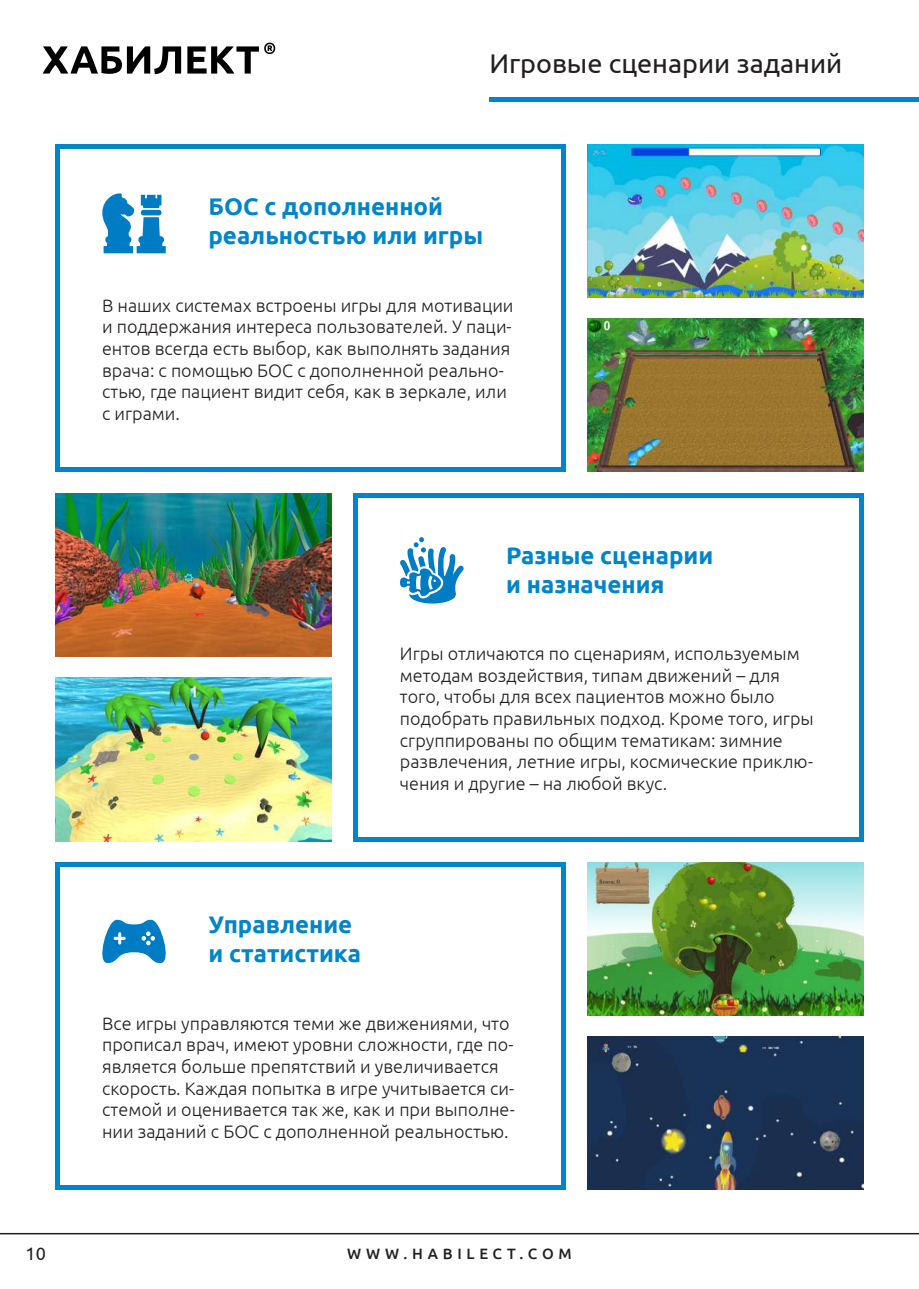
<style>
.page{position:relative;width:919px;height:1289px;background:#fff}
.page>*{position:absolute;margin:0;border:0;box-sizing:border-box;transform-origin:0 0}
.t1{font:27px "Ubuntu";color:#231f20}
.t2{font:700 24px/28.8px "Ubuntu";color:#0085cb}
.t3{font:300 18px/21.6px "Ubuntu";color:#231f20}
.t4{font:18px "Ubuntu";color:#231f20}
.t5{font:500 15px "Ubuntu";letter-spacing:.32em;color:#231f20}
</style>
<div class="page">
<hr style="left:0;top:1232px;width:918px;height:2px;background:#231f20">
<svg style="left:43px;top:46px;width:138px;height:28px"></svg>
<svg style="left:187px;top:43px;width:88px;height:31px"></svg>
<hr style="left:489px;top:98px;width:429px;height:4px;background:#0085cb">
<hr style="left:55px;top:145px;width:511px;height:4px;background:#0085cb">
<div style="left:55px;top:145px;width:5px;height:327px;background:#0085cb"></div>
<div style="left:561px;top:145px;width:5px;height:327px;background:#0085cb"></div>
<div style="left:55px;top:467px;width:511px;height:5px;background:#0085cb"></div>
<hr style="left:353px;top:493px;width:510px;height:4px;background:#0085cb">
<hr style="left:353px;top:493px;width:4px;height:348px;background:#0085cb">
<hr style="left:859px;top:493px;width:4px;height:348px;background:#0085cb">
<hr style="left:353px;top:837px;width:510px;height:4px;background:#0085cb">
<div style="left:55px;top:862px;width:511px;height:5px;background:#0085cb"></div>
<div style="left:55px;top:862px;width:5px;height:327px;background:#0085cb"></div>
<div style="left:561px;top:862px;width:5px;height:327px;background:#0085cb"></div>
<hr style="left:55px;top:1185px;width:511px;height:4px;background:#0085cb">
<svg style="left:102px;top:193px;width:64px;height:60px"></svg>
<svg style="left:400px;top:537px;width:63px;height:66px"></svg>
<svg style="left:102px;top:919px;width:64px;height:44px"></svg>
<img style="left:587px;top:145px;width:276px;height:152px">
<img style="left:587px;top:319px;width:276px;height:153px">
<img style="left:55px;top:493px;width:277px;height:163px">
<img style="left:55px;top:678px;width:277px;height:163px">
<img style="left:587px;top:862px;width:276px;height:153px">
<img style="left:587px;top:1036px;width:276px;height:153px">
<h1 class="t1" style="left:489px;top:47px;width:354px">Игровые сценарии заданий</h1>
<h2 class="t2" style="left:208px;top:192px;width:276px">БОС с дополненной реальностью или игры</h2>
<p class="t3" style="left:102px;top:294px;width:413px">В наших системах встроены игры для мотивации и поддержания интереса пользователей. У паци&shy;ентов всегда есть выбор, как выполнять задания врача: с помощью БОС с дополненной реально&shy;стью, где пациент видит себя, как в зеркале, или с играми.</p>
<h2 class="t2" style="left:506px;top:540px;width:208px">Разные сценарии и назначения</h2>
<p class="t3" style="left:400px;top:642px;width:415px">Игры отличаются по сценариям, используемым методам воздействия, типам движений – для того, чтобы для всех пациентов можно было подобрать правильных подход. Кроме того, игры сгруппированы по общим тематикам: зимние развлечения, летние игры, космические приклю&shy;чения и другие – на любой вкус.</p>
<h2 class="t2" style="left:208px;top:910px;width:154px">Управление и статистика</h2>
<p class="t3" style="left:102px;top:1012px;width:414px">Все игры управляются теми же движениями, что прописал врач, имеют уровни сложности, где по&shy;является больше препятствий и увеличивается скорость. Каждая попытка в игре учитывается си&shy;стемой и оценивается так же, как и при выполне&shy;нии заданий с БОС с дополненной реальностью.</p>
<p class="t4" style="left:26px;top:1242px;width:22px">10</p>
<p class="t5" style="left:347px;top:1244px;width:226px">WWW.HABILECT.COM</p>
</div>
